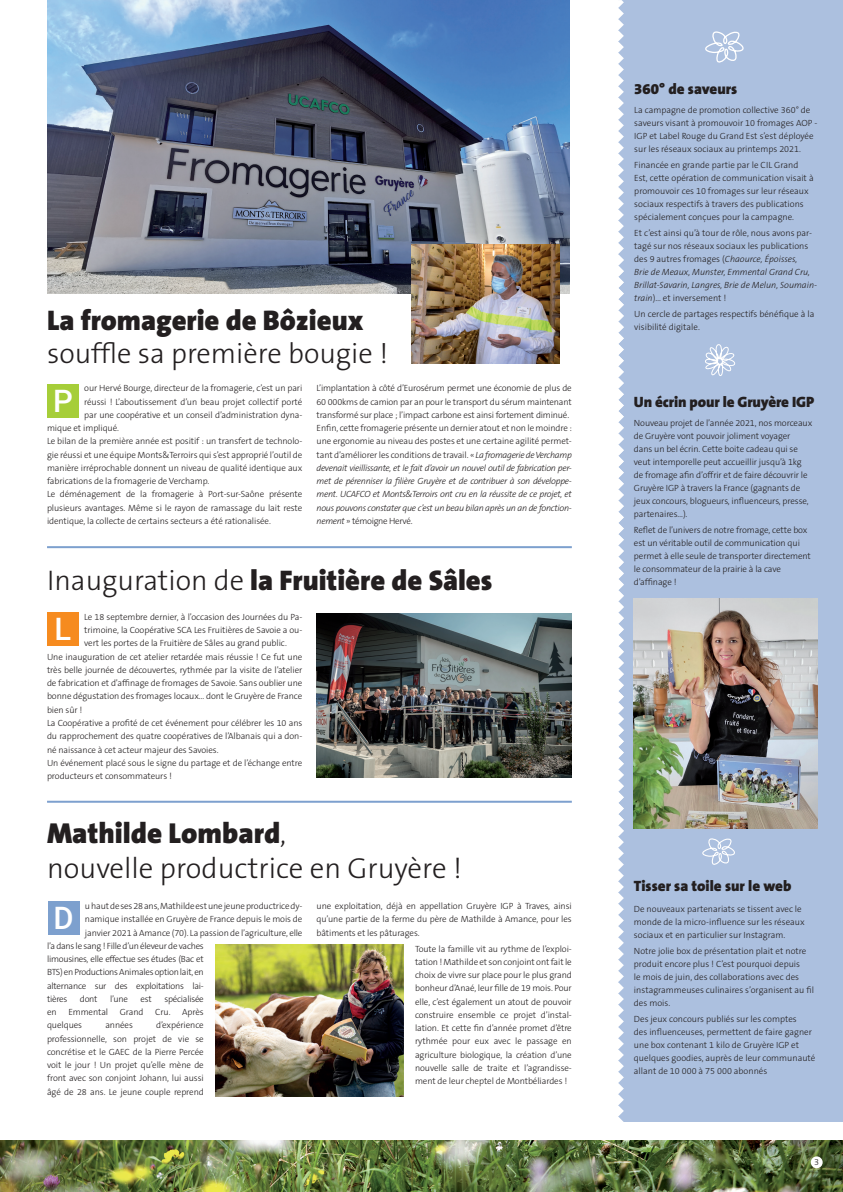
<style>
.page{position:relative;width:843px;height:1192px;background:#fff}
.page>*{position:absolute;margin:0;border:0;box-sizing:border-box;transform-origin:0 0}
.t1{font:500 30.9px "Roboto";color:#fff}
.t2{font:300 29px "The Sans B3";color:#231f20}
.t3{font:900 29px "The Sans B9";color:#231f20}
.t4{font:900 28.5px "The Sans B9";color:#231f20}
.t5{font:300 28.5px "The Sans B3";color:#231f20}
.t6{font:900 15px "The Sans B9";letter-spacing:-.005em;color:#231f20}
.t7{font:300 9px/13px "The Sans B3";letter-spacing:-.01em;color:#231f20}
.t8{font:300 9px "The Sans B3";letter-spacing:-.03em;color:#231f20}
.s1{font-style:italic}
.s2{font-family:"The Sans B3";font-weight:300}
</style>
<div class="page">
<div style="left:618px;top:0;width:224px;height:1121px;background:#acc0df"></div>
<img style="left:1px;top:1140px;width:841px;height:51px">
<img style="left:0;top:1140px;width:1px;height:51px">
<img style="left:47px;top:0;width:522px;height:293px">
<hr style="left:47px;top:800px;width:524px;height:2px;background:#7da0ce">
<hr style="left:47px;top:546px;width:524px;height:2px;background:#7da0ce">
<svg style="left:705px;top:31px;width:39px;height:32px"></svg>
<svg style="left:705px;top:344px;width:30px;height:32px"></svg>
<img style="left:215px;top:944px;width:188px;height:152px">
<svg style="left:810px;top:1155px;width:12px;height:12px"></svg>
<svg style="left:618px;top:0;width:5px;height:1121px"></svg>
<img style="left:634px;top:598px;width:183px;height:230px">
<div style="left:47px;top:384px;width:32px;height:33px;background:#a6ce39"></div>
<div style="left:47px;top:612px;width:32px;height:33px;background:#f68b1f"></div>
<div style="left:48px;top:901px;width:31px;height:33px;background:#7da0ce"></div>
<svg style="left:702px;top:838px;width:33px;height:27px"></svg>
<img style="left:411px;top:245px;width:148px;height:119px">
<img style="left:316px;top:613px;width:255px;height:163px">
<h3 class="t4" style="left:47px;top:305px;width:317px">La fromagerie de Bôzieux</h3>
<h3 class="t5" style="left:47px;top:338px;width:342px">souffle sa première bougie !</h3>
<p class="t7" style="left:84px;top:382px;width:219px">our Hervé Bourge, directeur de la fromagerie, c’est un pari</p>
<p class="t7" style="left:84px;top:395px;width:219px">réussi ! L’aboutissement d’un beau projet collectif porté</p>
<p class="t7" style="left:84px;top:408px;width:219px">par une coopérative et un conseil d’administration dyna-</p>
<p class="t7" style="left:47px;top:422px;width:74px">mique et impliqué.</p>
<p class="t7" style="left:47px;top:435px;width:257px">Le bilan de la première année est positif : un transfert de technolo-</p>
<p class="t7" style="left:47px;top:448px;width:257px">gie réussi et une équipe Monts&amp;Terroirs qui s’est approprié l’outil de</p>
<p class="t7" style="left:47px;top:461px;width:257px">manière irréprochable donnent un niveau de qualité identique aux</p>
<p class="t7" style="left:47px;top:475px;width:164px">fabrications de la fromagerie de Verchamp.</p>
<p class="t7" style="left:47px;top:488px;width:257px">Le déménagement de la fromagerie à Port-sur-Saône présente</p>
<p class="t7" style="left:47px;top:501px;width:257px">plusieurs avantages. Même si le rayon de ramassage du lait reste</p>
<p class="t7" style="left:47px;top:514px;width:225px">identique, la collecte de certains secteurs a été rationalisée.</p>
<h1 class="t1" style="left:53px;top:379px;width:21px">P</h1>
<p class="t7" style="left:316px;top:382px;width:257px">L’implantation à côté d’Eurosérum permet une économie de plus de 60 000kms de camion par an pour le transport du sérum maintenant transformé sur place ; l’impact carbone est ainsi fortement diminué.<br>Enfin, cette fromagerie présente un dernier atout et non le moindre : une ergonomie au niveau des postes et une certaine agilité permet&shy;tant d’améliorer les conditions de travail. « <span class="s1">La fromagerie de Verchamp devenait vieillissante, et le fait d’avoir un nouvel outil de fabrication per&shy;met de pérenniser la filière Gruyère et de contribuer à son développe&shy;ment. UCAFCO et Monts&amp;Terroirs ont cru en la réussite de ce projet, et nous pouvons constater que c’est un beau bilan après un an de fonction&shy;nement</span> » témoigne Hervé.</p>
<h3 class="t4" style="left:47px;top:565px;width:447px"><span class="s2">Inauguration de</span> la Fruitière de Sâles</h3>
<p class="t7" style="left:84px;top:610px;width:219px">Le 18 septembre dernier, à l’occasion des Journées du Pa-</p>
<p class="t7" style="left:84px;top:624px;width:219px">trimoine, la Coopérative SCA Les Fruitières de Savoie a ou-</p>
<p class="t7" style="left:84px;top:637px;width:204px">vert les portes de la Fruitière de Sâles au grand public.</p>
<p class="t7" style="left:47px;top:650px;width:257px">Une inauguration de cet atelier retardée mais réussie ! Ce fut une</p>
<p class="t7" style="left:47px;top:663px;width:257px">très belle journée de découvertes, rythmée par la visite de l’atelier</p>
<p class="t7" style="left:47px;top:677px;width:257px">de fabrication et d’affinage de fromages de Savoie. Sans oublier une</p>
<p class="t7" style="left:47px;top:690px;width:257px">bonne dégustation des fromages locaux… dont le Gruyère de France</p>
<p class="t7" style="left:47px;top:703px;width:37px">bien sûr !</p>
<p class="t7" style="left:47px;top:716px;width:257px">La Coopérative a profité de cet événement pour célébrer les 10 ans</p>
<p class="t7" style="left:47px;top:730px;width:257px">du rapprochement des quatre coopératives de l’Albanais qui a don-</p>
<p class="t7" style="left:47px;top:743px;width:173px">né naissance à cet acteur majeur des Savoies.</p>
<p class="t7" style="left:47px;top:756px;width:257px">Un événement placé sous le signe du partage et de l’échange entre</p>
<p class="t7" style="left:47px;top:769px;width:126px">producteurs et consommateurs !</p>
<h1 class="t1" style="left:55px;top:607px;width:18px">L</h1>
<h2 class="t3" style="left:47px;top:816px;width:241px">Mathilde Lombard<span class="s2">,</span></h2>
<h2 class="t2" style="left:47px;top:852px;width:416px">nouvelle productrice en Gruyère !</h2>
<p class="t7" style="left:85px;top:899px;width:219px">u haut de ses 28 ans, Mathilde est une jeune productrice dy-</p>
<p class="t7" style="left:85px;top:913px;width:219px">namique installée en Gruyère de France depuis le mois de</p>
<p class="t7" style="left:85px;top:926px;width:219px">janvier 2021 à Amance (70). La passion de l’agriculture, elle</p>
<p class="t8" style="left:47px;top:940px;width:158px">l’a dans le sang ! Fille d’un éleveur de vaches</p>
<p class="t8" style="left:47px;top:954px;width:158px">limousines, elle effectue ses études (Bac et</p>
<p class="t8" style="left:47px;top:967px;width:158px">BTS) en Productions Animales option lait, en</p>
<p class="t8" style="left:47px;top:980px;width:158px">alternance sur des exploitations lai-</p>
<p class="t7" style="left:47px;top:992px;width:22px">tières</p>
<p class="t7" style="left:80px;top:992px;width:19px">dont</p>
<p class="t7" style="left:110px;top:992px;width:19px">l’une</p>
<p class="t7" style="left:141px;top:992px;width:13px">est</p>
<p class="t8" style="left:164px;top:993px;width:41px">spécialisée</p>
<p class="t7" style="left:47px;top:1005px;width:11px">en</p>
<p class="t7" style="left:68px;top:1005px;width:41px">Emmental</p>
<p class="t7" style="left:120px;top:1005px;width:25px">Grand</p>
<p class="t7" style="left:155px;top:1005px;width:17px">Cru.</p>
<p class="t7" style="left:182px;top:1005px;width:23px">Après</p>
<p class="t7" style="left:47px;top:1019px;width:37px">quelques</p>
<p class="t7" style="left:105px;top:1019px;width:29px">années</p>
<h1 class="t1" style="left:54px;top:896px;width:22px">D</h1>
<p class="t7" style="left:47px;top:1018px;width:158px;text-align:justify;text-indent:109px">d’expérience professionnelle, son projet de vie se concrétise et le GAEC de la Pierre Percée voit le jour ! Un projet qu’elle mène de front avec son conjoint Johann, lui aussi âgé de 28 ans. Le jeune couple reprend</p>
<p class="t7" style="left:316px;top:899px;width:257px;text-align:justify">une exploitation, déjà en appellation Gruyère IGP à Traves, ainsi qu’une partie de la ferme du père de Mathilde à Amance, pour les bâtiments et les pâturages.</p>
<p class="t7" style="left:415px;top:942px;width:158px;text-align:justify">Toute la famille vit au rythme de l’exploi&shy;tation ! Mathilde et son conjoint ont fait le choix de vivre sur place pour le plus grand bonheur d’Anaé, leur fille de 19 mois. Pour elle, c’est également un atout de pouvoir construire ensemble ce projet d’instal&shy;lation. Et cette fin d’année promet d’être rythmée pour eux avec le passage en agriculture biologique, la création d’une nouvelle salle de traite et l’agrandisse&shy;ment de leur cheptel de Montbéliardes !</p>
<h3 class="t6" style="left:634px;top:81px;width:104px">360° de saveurs</h3>
<p class="t7" style="left:634px;top:104px;width:184px">La campagne de promotion collective 360° de saveurs visant à promouvoir 10 fromages AOP - IGP et Label Rouge du Grand Est s’est déployée sur les réseaux sociaux au printemps 2021.</p>
<p class="t7" style="left:634px;top:159px;width:181px">Financée en grande partie par le CIL Grand Est, cette opération de communication visait à promouvoir ces 10 fromages sur leur réseaux sociaux respectifs à travers des publications spécialement conçues pour la campagne.</p>
<p class="t7" style="left:634px;top:227px;width:184px">Et c’est ainsi qu’à tour de rôle, nous avons par&shy;tagé sur nos réseaux sociaux les publications des 9 autres fromages (<span class="s1">Chaource, Époisses,<br>Brie de Meaux, Munster, Emmental Grand Cru, Brillat-Savarin, Langres, Brie de Melun, Soumain&shy;train</span>)… et inversement !</p>
<p class="t7" style="left:634px;top:307px;width:181px">Un cercle de partages respectifs bénéfique à la visibilité digitale.</p>
<h3 class="t6" style="left:633px;top:394px;width:182px">Un écrin pour le Gruyère IGP</h3>
<p class="t7" style="left:633px;top:416px;width:180px">Nouveau projet de l’année 2021, nos morceaux de Gruyère vont pouvoir joliment voyager<br>dans un bel écrin. Cette boite cadeau qui se veut intemporelle peut accueillir jusqu’à 1kg de fromage afin d’offrir et de faire découvrir le Gruyère IGP à travers la France (gagnants de jeux concours, blogueurs, influenceurs, presse, partenaires…).</p>
<p class="t7" style="left:633px;top:523px;width:178px">Reflet de l’univers de notre fromage, cette box est un véritable outil de communication qui permet à elle seule de transporter directement le consommateur de la prairie à la cave d’affinage !</p>
<h3 class="t6" style="left:633px;top:877px;width:159px">Tisser sa toile sur le web</h3>
<p class="t7" style="left:633px;top:903px;width:172px">De nouveaux partenariats se tissent avec le monde de la micro-influence sur les réseaux sociaux et en particulier sur Instagram.</p>
<p class="t7" style="left:633px;top:944px;width:181px">Notre jolie box de présentation plait et notre produit encore plus ! C’est pourquoi depuis<br>le mois de juin, des collaborations avec des instagrammeuses culinaires s’organisent au fil des mois.</p>
<p class="t7" style="left:633px;top:1012px;width:183px">Des jeux concours publiés sur les comptes<br>des influenceuses, permettent de faire gagner une box contenant 1 kilo de Gruyère IGP et quelques goodies, auprès de leur communauté allant de 10 000 à 75 000 abonnés</p>
<p class="t7" style="left:814px;top:1155px;width:6px">3</p>
</div>
